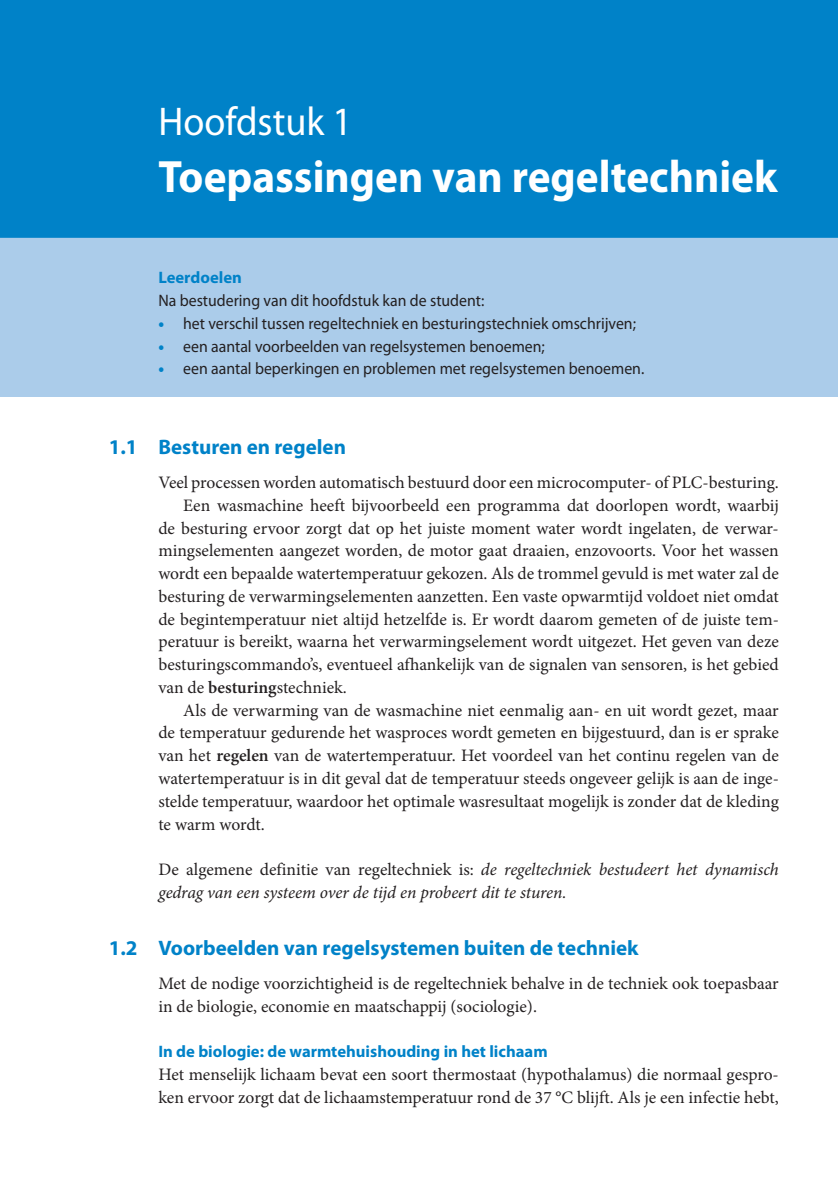
<style>
.page{position:relative;width:838px;height:1195px;background:#fff}
.page>*{position:absolute;margin:0;border:0;box-sizing:border-box;transform-origin:0 0}
.t1{font:700 45.5px "Myriad Pro";color:#fff;scale:.95 1}
.t2{font:40.25px "Myriad Pro";color:#fff;scale:.95 1}
.t3{font:700 21px "Myriad Pro";color:#0082c8}
.t4{font:17.5px/22.8px "Minion Pro";color:#231f20}
.t5{font:italic 17.5px/22.8px "Minion Pro";letter-spacing:-.01em;color:#231f20}
.t6{font:16.62px "Myriad Pro";color:#231f20;scale:.95 1}
.t7{font:700 16.62px "Myriad Pro";color:#0082c8}
.s1{font-weight:900;color:#0082c8}
.s2{font-weight:600}
.s3{font-style:normal}
</style>
<div class="page">
<div style="left:0;top:238px;width:837px;height:159px;background:#abccea"></div>
<div style="left:0;top:0;width:837px;height:238px;background:#0082c8"></div>
<h2 class="t2" style="left:158px;top:97px;width:205px">Hoofdstuk 1</h2>
<h1 class="t1" style="left:158px;top:147px;width:653px">Toepassingen van regeltechniek</h1>
<p class="t7" style="left:158px;top:267px;width:85px">Leerdoelen</p>
<p class="t6" style="left:158px;top:290px;width:344px">Na bestudering van dit hoofdstuk kan de student:</p>
<p class="t6" style="left:158px;top:313px;width:504px"><span class="s1">•</span> het verschil tussen regeltechniek en besturingstechniek omschrijven;</p>
<p class="t6" style="left:158px;top:336px;width:408px"><span class="s1">•</span> een aantal voorbeelden van regelsystemen benoemen;</p>
<p class="t6" style="left:158px;top:358px;width:513px"><span class="s1">•</span> een aantal beperkingen en problemen met regelsystemen benoemen.</p>
<p class="t3" style="left:109px;top:433px;width:239px">1.1 Besturen en regelen</p>
<p class="t4" style="left:158px;top:471px;width:622px">Veel processen worden automatisch bestuurd door een microcomputer- of PLC-besturing.</p>
<p class="t4" style="left:183px;top:494px;width:597px">Een wasmachine heeft bijvoorbeeld een programma dat doorlopen wordt, waarbij</p>
<p class="t4" style="left:158px;top:517px;width:622px">de besturing ervoor zorgt dat op het juiste moment water wordt ingelaten, de verwar-</p>
<p class="t4" style="left:158px;top:539px;width:622px">mingselementen aangezet worden, de motor gaat draaien, enzovoorts. Voor het wassen</p>
<p class="t4" style="left:158px;top:562px;width:622px">wordt een bepaalde watertemperatuur gekozen. Als de trommel gevuld is met water zal de</p>
<p class="t4" style="left:158px;top:585px;width:622px">besturing de verwarmingselementen aanzetten. Een vaste opwarmtijd voldoet niet omdat</p>
<p class="t4" style="left:158px;top:608px;width:622px">de begintemperatuur niet altijd hetzelfde is. Er wordt daarom gemeten of de juiste tem-</p>
<p class="t4" style="left:158px;top:630px;width:622px">peratuur is bereikt, waarna het verwarmingselement wordt uitgezet. Het geven van deze</p>
<p class="t4" style="left:158px;top:653px;width:622px">besturingscommando’s, eventueel afhankelijk van de signalen van sensoren, is het gebied</p>
<p class="t4" style="left:158px;top:676px;width:190px">van de <span class="s2">besturing</span>stechniek.</p>
<p class="t4" style="left:183px;top:699px;width:597px">Als de verwarming van de wasmachine niet eenmalig aan- en uit wordt gezet, maar</p>
<p class="t4" style="left:158px;top:721px;width:622px">de temperatuur gedurende het wasproces wordt gemeten en bijgestuurd, dan is er sprake</p>
<p class="t4" style="left:158px;top:744px;width:622px">van het <span class="s2">regelen</span> van de watertemperatuur. Het voordeel van het continu regelen van de</p>
<p class="t4" style="left:158px;top:767px;width:622px">watertemperatuur is in dit geval dat de temperatuur steeds ongeveer gelijk is aan de inge-</p>
<p class="t4" style="left:158px;top:790px;width:622px">stelde temperatuur, waardoor het optimale wasresultaat mogelijk is zonder dat de kleding</p>
<p class="t4" style="left:158px;top:812px;width:108px">te warm wordt.</p>
<p class="t5" style="left:158px;top:858px;width:622px"><span class="s3">De algemene definitie van regeltechniek is:</span> de regeltechniek bestudeert het dynamisch gedrag van een systeem over de tijd en probeert dit te sturen.</p>
<p class="t3" style="left:109px;top:934px;width:531px">1.2 Voorbeelden van regelsystemen buiten de techniek</p>
<p class="t4" style="left:158px;top:972px;width:622px">Met de nodige voorzichtigheid is de regeltechniek behalve in de techniek ook toepasbaar in de biologie, economie en maatschappij (sociologie).</p>
<p class="t7" style="left:158px;top:1040px;width:390px">In de biologie: de warmtehuishouding in het lichaam</p>
<p class="t4" style="left:158px;top:1063px;width:622px">Het menselijk lichaam bevat een soort thermostaat (hypothalamus) die normaal gespro&shy;ken ervoor zorgt dat de lichaamstemperatuur rond de 37 °C blijft. Als je een infectie hebt,</p>
</div>
